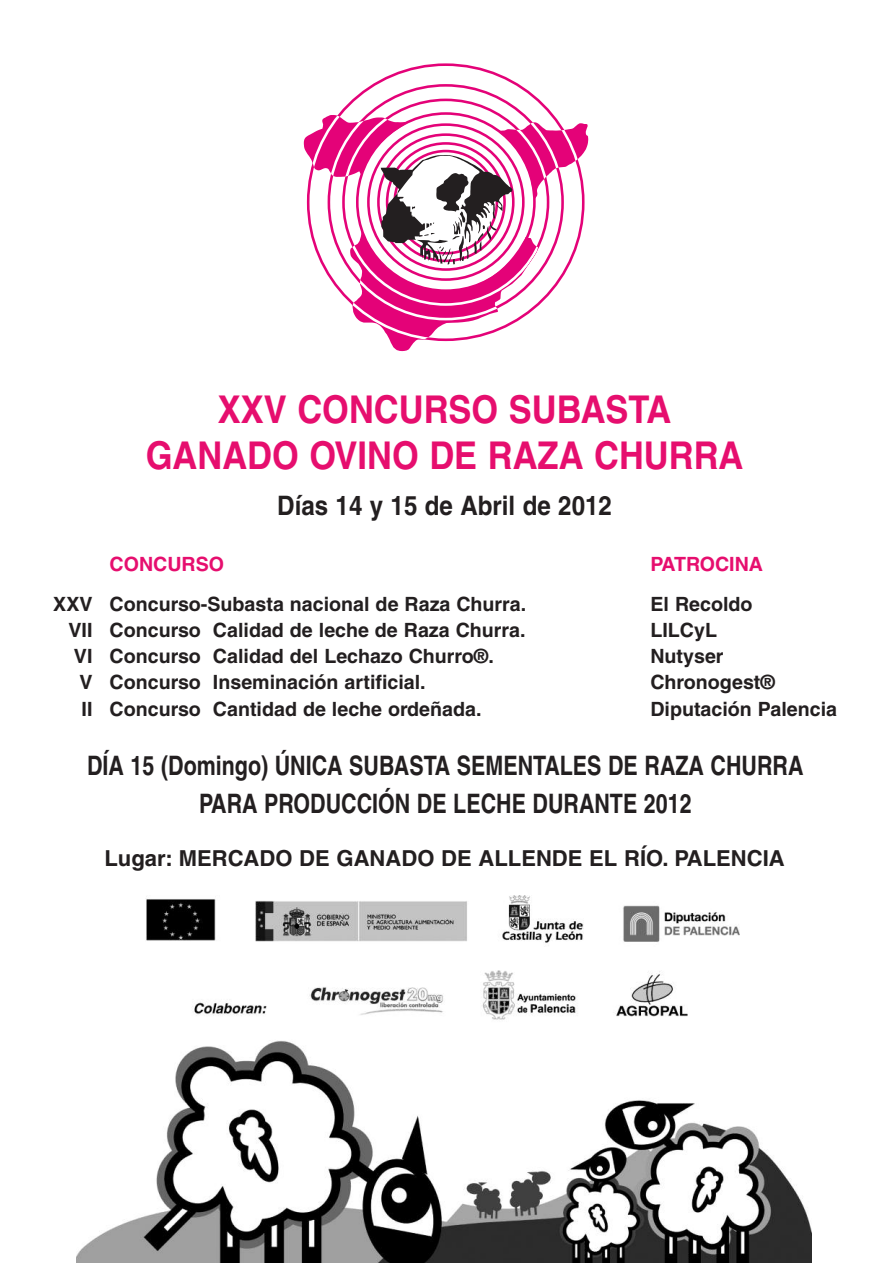
<style>
.page{position:relative;width:893px;height:1263px;background:#fff}
.page>*{position:absolute;margin:0;border:0;box-sizing:border-box;transform-origin:0 0}
.t1{font:700 38.25px/45.9px "Helvetica";color:#e60e6e;text-align:center;scale:.9 1}
.t2{font:700 26.85px/37.5px "Helvetica";color:#231f20;text-align:center;scale:.8 1}
.t3{font:700 26.85px "Helvetica";color:#231f20;scale:.9 1}
.t4{font:700 22.05px "Helvetica";color:#231f20}
.t5{font:700 19.65px "Helvetica";color:#231f20}
.t6{font:700 19.65px "Helvetica";color:#e60e6e}
</style>
<div class="page">
<img style="left:77px;top:896px;width:734px;height:367px">
<svg style="left:304px;top:115px;width:285px;height:237px"></svg>
<h1 class="t1" style="left:146px;top:390px;width:666px">XXV CONCURSO SUBASTA<br>GANADO OVINO DE RAZA CHURRA</h1>
<h2 class="t3" style="left:277px;top:496px;width:373px">Días 14 y 15 de Abril de 2012</h2>
<p class="t6" style="left:110px;top:557px;width:116px">CONCURSO</p>
<p class="t6" style="left:650px;top:557px;width:114px">PATROCINA</p>
<p class="t5" style="left:53px;top:597px;width:475px">XXV Concurso-Subasta nacional de Raza Churra.</p>
<p class="t5" style="left:650px;top:597px;width:104px">El Recoldo</p>
<p class="t5" style="left:69px;top:623px;width:459px">VII Concurso Calidad de leche de Raza Churra.</p>
<p class="t5" style="left:650px;top:623px;width:68px">LILCyL</p>
<p class="t5" style="left:74px;top:649px;width:421px">VI Concurso Calidad del Lechazo Churro®.</p>
<p class="t5" style="left:650px;top:649px;width:75px">Nutyser</p>
<p class="t5" style="left:79px;top:675px;width:348px">V Concurso Inseminación artificial.</p>
<p class="t5" style="left:650px;top:675px;width:126px">Chronogest®</p>
<p class="t5" style="left:82px;top:701px;width:401px">II Concurso Cantidad de leche ordeñada.</p>
<p class="t5" style="left:650px;top:701px;width:188px">Diputación Palencia</p>
<h2 class="t2" style="left:87px;top:750px;width:897px">DÍA 15 (Domingo) ÚNICA SUBASTA SEMENTALES DE RAZA CHURRA<br>PARA PRODUCCIÓN DE LECHE DURANTE 2012</h2>
<p class="t4" style="left:104px;top:850px;width:682px">Lugar: MERCADO DE GANADO DE ALLENDE EL RÍO. PALENCIA</p>
</div>
